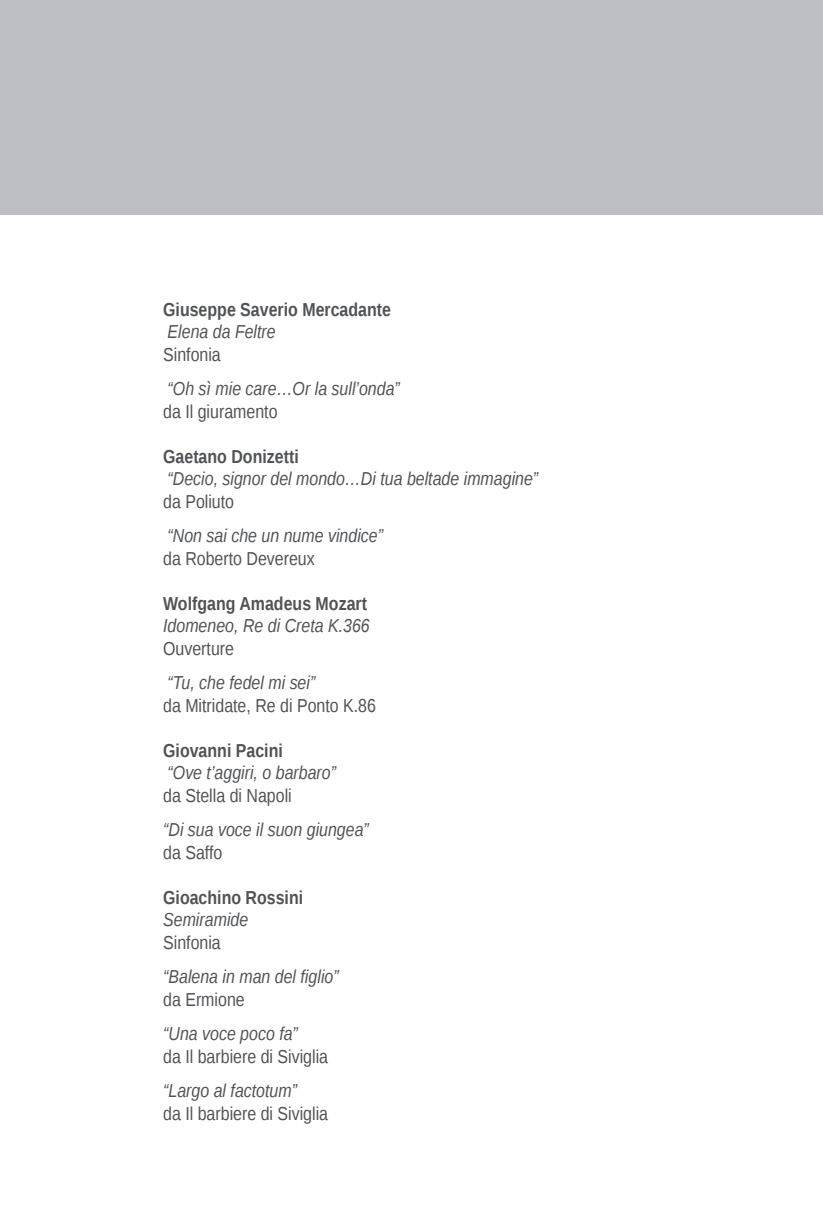
<style>
.page{position:relative;width:823px;height:1212px;background:#fff}
.page>*{position:absolute;margin:0;border:0;box-sizing:border-box;transform-origin:0 0}
.t1{font:italic 18.75px "Liberation Sans";color:#505356;scale:.85 1}
.t2{font:18.75px "Liberation Sans";color:#505356;scale:.85 1}
.t3{font:700 18.75px "Liberation Sans";color:#505356;scale:.85 1}
</style>
<div class="page">
<div style="left:0;top:0;width:822px;height:214px;background:#bdbfc5"></div>
<p class="t3" style="left:163px;top:296px;width:269px">Giuseppe Saverio Mercadante</p>
<p class="t1" style="left:167px;top:319px;width:129px">Elena da Feltre</p>
<p class="t2" style="left:163px;top:344px;width:69px">Sinfonia</p>
<p class="t1" style="left:167px;top:376px;width:274px">“Oh sì mie care…Or la sull’onda”</p>
<p class="t2" style="left:163px;top:401px;width:136px">da Il giuramento</p>
<p class="t3" style="left:163px;top:443px;width:161px">Gaetano Donizetti</p>
<p class="t1" style="left:167px;top:466px;width:437px">“Decio, signor del mondo…Di tua beltade immagine”</p>
<p class="t2" style="left:163px;top:491px;width:85px">da Poliuto</p>
<p class="t1" style="left:167px;top:523px;width:255px">“Non sai che un nume vindice”</p>
<p class="t2" style="left:163px;top:548px;width:180px">da Roberto Devereux</p>
<p class="t3" style="left:163px;top:590px;width:241px">Wolfgang Amadeus Mozart</p>
<p class="t1" style="left:163px;top:613px;width:244px">Idomeneo, Re di Creta K.366</p>
<p class="t2" style="left:163px;top:638px;width:85px">Ouverture</p>
<p class="t1" style="left:167px;top:670px;width:175px">“Tu, che fedel mi sei”</p>
<p class="t2" style="left:163px;top:695px;width:252px">da Mitridate, Re di Ponto K.86</p>
<p class="t3" style="left:163px;top:737px;width:142px">Giovanni Pacini</p>
<p class="t1" style="left:167px;top:760px;width:199px">“Ove t’aggiri, o barbaro”</p>
<p class="t2" style="left:163px;top:785px;width:153px">da Stella di Napoli</p>
<p class="t1" style="left:163px;top:817px;width:243px">“Di sua voce il suon giungea”</p>
<p class="t2" style="left:163px;top:842px;width:71px">da Saffo</p>
<p class="t3" style="left:163px;top:884px;width:166px">Gioachino Rossini</p>
<p class="t1" style="left:163px;top:907px;width:102px">Semiramide</p>
<p class="t2" style="left:163px;top:932px;width:69px">Sinfonia</p>
<p class="t1" style="left:163px;top:964px;width:208px">“Balena in man del figlio”</p>
<p class="t2" style="left:163px;top:989px;width:97px">da Ermione</p>
<p class="t1" style="left:163px;top:1021px;width:160px">“Una voce poco fa”</p>
<p class="t2" style="left:163px;top:1046px;width:195px">da Il barbiere di Siviglia</p>
<p class="t1" style="left:163px;top:1078px;width:159px">“Largo al factotum”</p>
<p class="t2" style="left:163px;top:1103px;width:195px">da Il barbiere di Siviglia</p>
</div>
